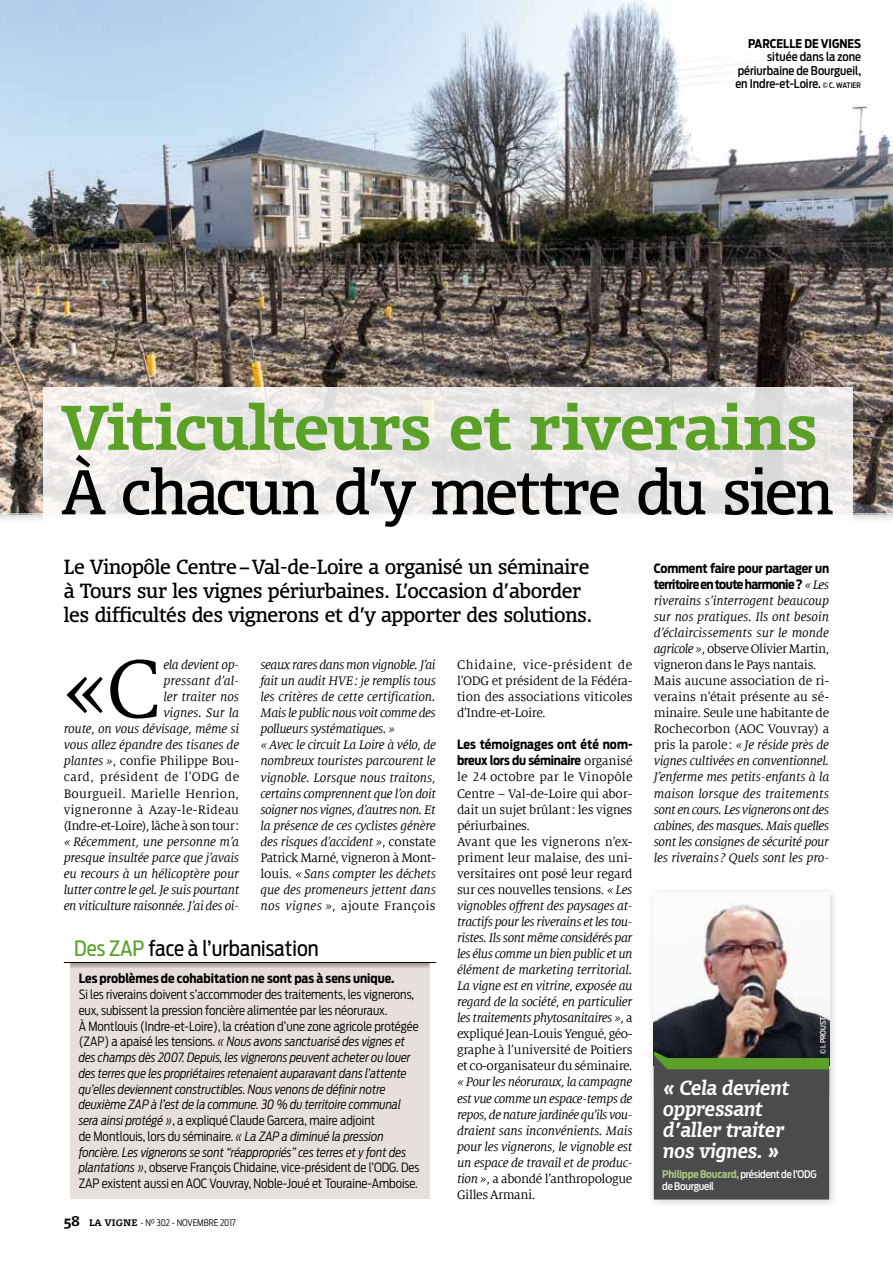
<style>
.page{position:relative;width:893px;height:1263px;background:#fff}
.page>*{position:absolute;margin:0;border:0;box-sizing:border-box;transform-origin:0 0}
.t1{font:90.75px "Milo Serif Offc";color:#000}
.t2{font:700 60px "Olsen OT";letter-spacing:-.015em;color:#5ba128}
.t3{font:60px "Olsen OT";letter-spacing:-.04em;color:#000}
.t4{font:21px "Antenna Cond";color:#000}
.t5{font:19.5px/24px "Olsen OT";letter-spacing:-.02em;color:#000}
.t6{font:italic 700 19.5px/21px "Olsen OT";letter-spacing:-.02em;color:#fff;scale:.96 1}
.t7{font:italic 13.65px/16px "Milo Serif Offc";letter-spacing:-.025em;color:#000;text-align:justify}
.t8{font:13.65px/16px "Milo Serif Offc";letter-spacing:-.015em;color:#000;text-align:justify}
.t9{font:13.65px/16px "Milo Serif Offc";letter-spacing:.01em;color:#000;text-align:right}
.t10{font:300 12.75px/15.8px "Antenna Cond";color:#000}
.t11{font:700 12.75px/16px "Antenna Cond";letter-spacing:-.015em;color:#000}
.t12{font:500 12px/13.5px "Antenna Cond";color:#000;text-align:justify}
.t13{font:700 12px "Antenna Cond";color:#000}
.t14{font:500 10.5px/12px "Antenna Cond";letter-spacing:-.02em;color:#fff}
.t15{font:300 9px "Antenna Cond";color:#000}
.t16{font:500 7.5px "Antenna Cond";letter-spacing:-.005em;color:#fff}
.s1{font-size:7.5px}
.s2{font-family:"Milo Serif Offc";font-weight:400;font-size:13.65px}
.s3{font-style:italic}
.s4{font-style:normal}
.s5{color:#5ba128}
.s6{font-family:"Olsen OT";font-weight:700;font-size:13.5px}
.s7{font-family:"Olsen OT";font-weight:700}
.s8{font-style:inherit}
.s9{font-family:"Milo Serif Offc";font-weight:400;font-style:italic;font-size:13.65px}
.s10{font-weight:700;color:#a8c57f}
</style>
<div class="page">
<div style="left:70px;top:962px;width:359px;height:237px;background:#e6dfdc"></div>
<svg style="left:70px;top:963px;width:359px;height:5px;background:#bab0ac"></svg>
<hr style="left:64px;top:962px;width:372px;height:1px;background:#000">
<img style="left:0;top:0;width:893px;height:514px">
<svg style="left:44px;top:387px;width:809px;height:128px;fill:#eae8e6"></svg>
<div style="left:647px;top:886px;width:192px;height:323px;background:#000;opacity:.2"></div>
<img style="left:654px;top:893px;width:175px;height:158px">
<svg style="left:654px;top:1051px;width:175px;height:148px;background:#4a4f48"></svg>
<p class="t13" style="left:748px;top:36px;width:114px">parcelle de vignes</p>
<p class="t12" style="left:735px;top:50px;width:127px;text-indent:32px">située dans la zone périurbaine de Bourgueil, en Indre-et-Loire. <span class="s1">© C. WATIER</span></p>
<h2 class="t2" style="left:62px;top:388px;width:758px">Viticulteurs et riverains</h2>
<h2 class="t3" style="left:62px;top:453px;width:773px">à chacun d’y mettre du sien</h2>
<h3 class="t5" style="left:64px;top:554px;width:530px">Le Vinopôle Centre–Val-de-Loire a organisé un séminaire à Tours sur les vignes périurbaines. L’occasion d’aborder les difficultés des vignerons et d’y apporter des solutions.</h3>
<h1 class="t1" style="left:64px;top:642px;width:99px">«C</h1>
<p class="t8" style="left:457px;top:657px;width:177px">Chidaine, vice-président de l’ODG et président de la Fédéra&shy;tion des associations viticoles d’Indre-et-Loire.</p>
<p class="t11" style="left:457px;top:737px;width:177px">Les témoignages ont été nom&shy;breux lors du séminaire <span class="s2">organisé</span></p>
<p class="t8" style="left:457px;top:769px;width:177px;text-align:left">le 24 octobre par le Vinopôle<br>Centre – Val-de-Loire qui abor&shy;dait un sujet brûlant: les vignes périurbaines.<br>Avant que les vignerons n’ex&shy;priment leur malaise, des uni&shy;versitaires ont posé leur regard sur ces nouvelles tensions. <span class="s3">« Les vignobles offrent des paysages at&shy;tractifs pour les riverains et les tou&shy;ristes. Ils sont même considérés par les élus comme un bien public et un élément de marketing territorial.<br>La vigne est en vitrine, exposée au regard de la société, en particulier les traitements phytosanitaires »</span>, a expliqué Jean-Louis Yengué, géo&shy;graphe à l’université de Poitiers et co-organisateur du séminaire.</p>
<p class="t7" style="left:457px;top:1074px;width:177px">« Pour les néoruraux, la campagne est vue comme un espace-temps de repos, de nature jardinée qu’ils vou&shy;draient sans inconvénients. Mais pour les vignerons, le vignoble est un espace de travail et de produc&shy;tion »<span class="s4">, a abondé l’anthropologue Gilles Armani.</span></p>
<p class="t9" style="left:64px;top:657px;width:177px"><span class="s3">ela devient op-<br>pressant d’al-<br>ler traiter nos<br>vignes. Sur la<br>route, on vous dévisage, même si vous allez épandre des tisanes de plantes »</span>, confie Philippe Bou&shy;card, président de l’ODG de<br>Bourgueil. Marielle Henrion, vigneronne à Azay-le-Rideau (Indre-et-Loire), lâche à son tour:</p>
<p class="t7" style="left:64px;top:834px;width:177px">« Récemment, une personne m’a presque insultée parce que j’avais eu recours à un hélicoptère pour lutter contre le gel. Je suis pourtant en viticulture raisonnée. J’ai des oi-</p>
<p class="t7" style="left:260px;top:657px;width:177px;text-align:left">seaux rares dans mon vignoble. J’ai fait un audit HVE: je remplis tous les critères de cette certification.<br>Mais le public nous voit comme des pollueurs systématiques. »<br>« Avec le circuit La Loire à vélo, de nombreux touristes parcourent le vignoble. Lorsque nous traitons, certains comprennent que l’on doit soigner nos vignes, d’autres non. Et la présence de ces cyclistes génère des risques d’accident »<span class="s4">, constate Patrick Marné, vigneron à Mont&shy;louis.</span> « Sans compter les déchets que des promeneurs jettent dans nos vignes »<span class="s4">, ajoute François</span></p>
<h3 class="t4" style="left:74px;top:936px;width:246px"><span class="s5">Des ZAP</span> face à l’urbanisation</h3>
<p class="t11" style="left:79px;top:971px;width:317px">Les problèmes de cohabitation ne sont pas à sens unique.</p>
<p class="t10" style="left:79px;top:986px;width:342px">Si les riverains doivent s’accommoder des traitements, les vignerons, eux, subissent la pression foncière alimentée par les néoruraux.<br>À Montlouis (Indre-et-Loire), la création d’une zone agricole protégée (ZAP) a apaisé les tensions. <span class="s3">« Nous avons sanctuarisé des vignes et des champs dès 2007. Depuis, les vignerons peuvent acheter ou louer des terres que les propriétaires retenaient auparavant dans l’attente qu’elles deviennent constructibles. Nous venons de définir notre deuxième ZAP à l’est de la commune. 30 % du territoire communal sera ainsi protégé »</span>, a expliqué Claude Garcera, maire adjoint<br>de Montlouis, lors du séminaire. <span class="s3">« La ZAP a diminué la pression foncière. Les vignerons se sont “réappropriés” ces terres et y font des plantations »</span>, observe François Chidaine, vice-président de l’ODG. Des ZAP existent aussi en AOC Vouvray, Noble-Joué et Touraine-Amboise.</p>
<p class="t15" style="left:64px;top:1217px;width:173px"><span class="s6">58</span> <span class="s7">La Vigne</span> <span class="s8">- N° 302 -</span> novembre 2017</p>
<p class="t11" style="left:654px;top:560px;width:177px">Comment faire pour partager un territoire en toute harmonie? <span class="s9">« Les</span></p>
<p class="t7" style="left:654px;top:593px;width:177px;text-align:left">riverains s’interrogent beaucoup sur nos pratiques. Ils ont besoin d’éclaircissements sur le monde agricole »<span class="s4">, observe Olivier Martin, vigneron dans le Pays nantais.<br>Mais aucune association de ri&shy;verains n’était présente au sé&shy;minaire. Seule une habitante de Rochecorbon (AOC Vouvray) a pris la parole:</span> « Je réside près de vignes cultivées en conventionnel.<br>J’enferme mes petits-enfants à la maison lorsque des traitements sont en cours. Les vignerons ont des cabines, des masques. Mais quelles sont les consignes de sécurité pour les riverains? Quels sont les pro-</p>
<p class="t16" style="left:819px;top:1054px;width:39px;rotate:-90deg">© I. Proust</p>
<h3 class="t6" style="left:662px;top:1076px;width:133px">« Cela devient oppressant d’aller traiter nos vignes. »</h3>
<p class="t14" style="left:662px;top:1168px;width:156px"><span class="s10">Philippe Boucard,</span> président de l’ODG de Bourgueil</p>
</div>
